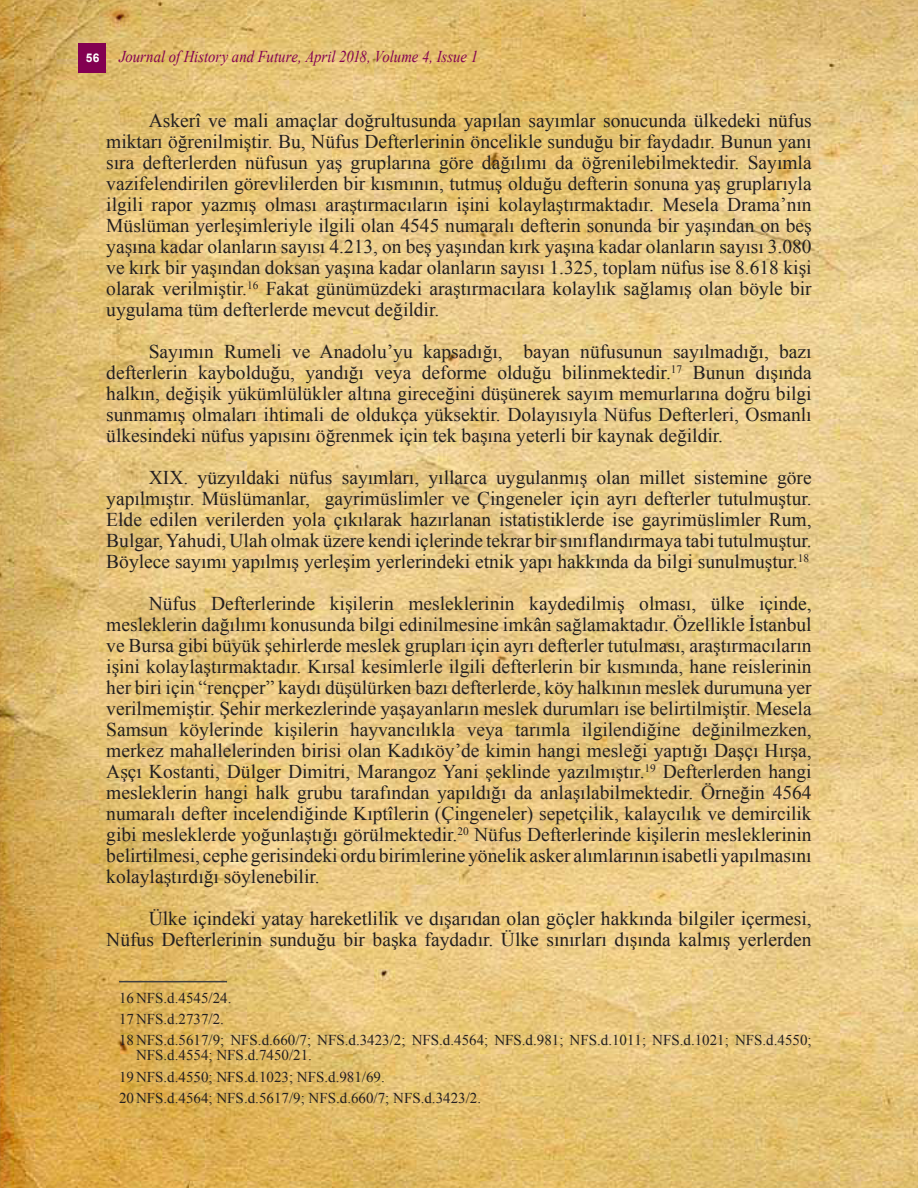
<style>
.page{position:relative;width:918px;height:1188px;background:#fff}
.page>*{position:absolute;margin:0;border:0;box-sizing:border-box;transform-origin:0 0}
.ANA_METİN_STİLİ_TEK{font:19.5px/21px "Times New Roman";color:#231f20;text-align:justify}
.t1{font:italic 16.5px "Times New Roman";color:#830051;scale:.89 1}
.Body_text_normal_foo{font:15px/15px "Times New Roman";color:#231f20}
.s1{font-family:"Arial";font-weight:700;font-style:normal;font-size:12px;color:#fff}
</style>
<div class="page">
<img style="left:0;top:0;width:918px;height:1188px">
<div style="left:78px;top:43px;width:28px;height:29px;background:#830051"></div>
<hr style="left:119px;top:981px;width:108px;height:1px;background:#3e3e3f">
<p class="t1" style="left:86px;top:46px;width:442px"><span class="s1">56</span> Journal of History and Future, April 2018, Volume 4, Issue 1</p>
<p class="ANA_METİN_STİLİ_TEK" style="left:106px;top:110px;width:707px;text-indent:43px">Askerî ve mali amaçlar doğrultusunda yapılan sayımlar sonucunda ülkedeki nüfus miktarı öğrenilmiştir. Bu, Nüfus Defterlerinin öncelikle sunduğu bir faydadır. Bunun yanı sıra defterlerden nüfusun yaş gruplarına göre dağılımı da öğrenilebilmektedir. Sayımla vazifelendirilen görevlilerden bir kısmının, tutmuş olduğu defterin sonuna yaş gruplarıyla ilgili rapor yazmış olması araştırmacıların işini kolaylaştırmaktadır. Mesela Drama’nın Müslüman yerleşimleriyle ilgili olan 4545 numaralı defterin sonunda bir yaşından on beş yaşına kadar olanların sayısı 4.213, on beş yaşından kırk yaşına kadar olanların sayısı 3.080 ve kırk bir yaşından doksan yaşına kadar olanların sayısı 1.325, toplam nüfus ise 8.618 kişi olarak verilmiştir.<sup>16</sup> Fakat günümüzdeki araştırmacılara kolaylık sağlamış olan böyle bir uygulama tüm defterlerde mevcut değildir.</p>
<p class="ANA_METİN_STİLİ_TEK" style="left:106px;top:341px;width:707px;text-indent:43px">Sayımın Rumeli ve Anadolu’yu kapsadığı, bayan nüfusunun sayılmadığı, bazı defterlerin kaybolduğu, yandığı veya deforme olduğu bilinmektedir.<sup>17</sup> Bunun dışında halkın, değişik yükümlülükler altına gireceğini düşünerek sayım memurlarına doğru bilgi sunmamış olmaları ihtimali de oldukça yüksektir. Dolayısıyla Nüfus Defterleri, Osmanlı ülkesindeki nüfus yapısını öğrenmek için tek başına yeterli bir kaynak değildir.</p>
<p class="ANA_METİN_STİLİ_TEK" style="left:106px;top:467px;width:707px;text-indent:43px">XIX. yüzyıldaki nüfus sayımları, yıllarca uygulanmış olan millet sistemine göre yapılmıştır. Müslümanlar, gayrimüslimler ve Çingeneler için ayrı defterler tutulmuştur.<br>Elde edilen verilerden yola çıkılarak hazırlanan istatistiklerde ise gayrimüslimler Rum, Bulgar, Yahudi, Ulah olmak üzere kendi içlerinde tekrar bir sınıflandırmaya tabi tutulmuştur.<br>Böylece sayımı yapılmış yerleşim yerlerindeki etnik yapı hakkında da bilgi sunulmuştur.<sup>18</sup></p>
<p class="ANA_METİN_STİLİ_TEK" style="left:106px;top:593px;width:707px;text-indent:43px">Nüfus Defterlerinde kişilerin mesleklerinin kaydedilmiş olması, ülke içinde, mesleklerin dağılımı konusunda bilgi edinilmesine imkân sağlamaktadır. Özellikle İstanbul ve Bursa gibi büyük şehirlerde meslek grupları için ayrı defterler tutulması, araştırmacıların işini kolaylaştırmaktadır. Kırsal kesimlerle ilgili defterlerin bir kısmında, hane reislerinin her biri için “rençper” kaydı düşülürken bazı defterlerde, köy halkının meslek durumuna yer verilmemiştir. Şehir merkezlerinde yaşayanların meslek durumları ise belirtilmiştir. Mesela Samsun köylerinde kişilerin hayvancılıkla veya tarımla ilgilendiğine değinilmezken, merkez mahallelerinden birisi olan Kadıköy’de kimin hangi mesleği yaptığı Daşçı Hırşa, Aşçı Kostanti, Dülger Dimitri, Marangoz Yani şeklinde yazılmıştır.<sup>19</sup> Defterlerden hangi mesleklerin hangi halk grubu tarafından yapıldığı da anlaşılabilmektedir. Örneğin 4564 numaralı defter incelendiğinde Kıptîlerin (Çingeneler) sepetçilik, kalaycılık ve demircilik gibi mesleklerde yoğunlaştığı görülmektedir.<sup>20</sup> Nüfus Defterlerinde kişilerin mesleklerinin belirtilmesi, cephe gerisindeki ordu birimlerine yönelik asker alımlarının isabetli yapılmasını kolaylaştırdığı söylenebilir.</p>
<p class="ANA_METİN_STİLİ_TEK" style="left:106px;top:908px;width:707px;text-align:right">Ülke içindeki yatay hareketlilik ve dışarıdan olan göçler hakkında bilgiler içermesi,<br>Nüfus Defterlerinin sunduğu bir başka faydadır. Ülke sınırları dışında kalmış yerlerden</p>
<p class="Body_text_normal_foo" style="left:119px;top:990px;width:114px">16NFS.d.4545/24.</p>
<p class="Body_text_normal_foo" style="left:119px;top:1011px;width:106px">17NFS.d.2737/2.</p>
<p class="Body_text_normal_foo" style="left:136px;top:1032px;width:677px;text-indent:-17px">18NFS.d.5617/9; NFS.d.660/7; NFS.d.3423/2; NFS.d.4564; NFS.d.981; NFS.d.1011; NFS.d.1021; NFS.d.4550;<br>NFS.d.4554; NFS.d.7450/21.</p>
<p class="Body_text_normal_foo" style="left:119px;top:1069px;width:267px">19NFS.d.4550; NFS.d.1023; NFS.d.981/69.</p>
<p class="Body_text_normal_foo" style="left:119px;top:1090px;width:364px">20NFS.d.4564; NFS.d.5617/9; NFS.d.660/7; NFS.d.3423/2.</p>
</div>
